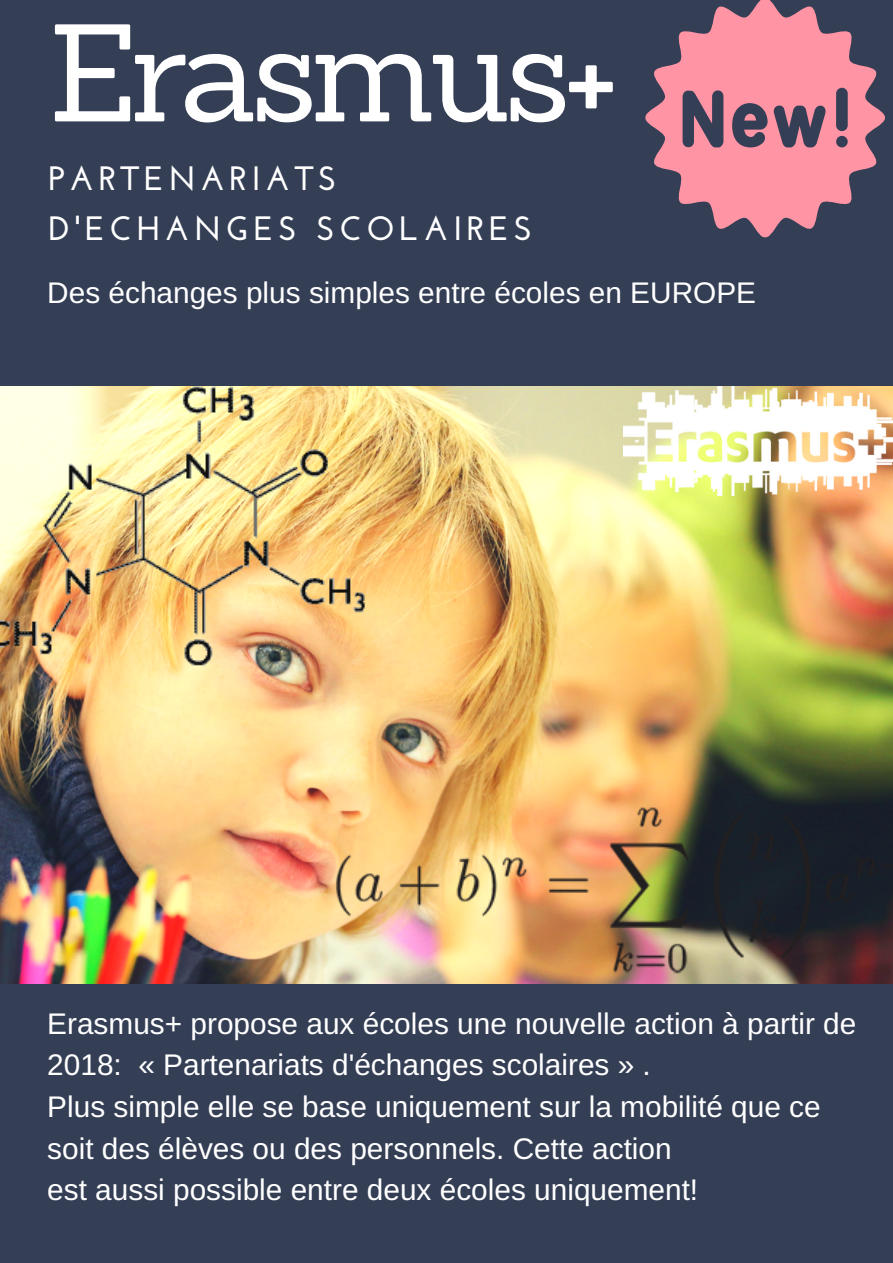
<style>
.page{position:relative;width:893px;height:1263px;background:#343e55}
.page>*{position:absolute;margin:0;border:0;box-sizing:border-box;transform-origin:0 0}
.t1{font:135.15px "Sanchez";letter-spacing:-.05em;color:#fff}
.t2{font:700 33.75px/49.5px "Josefin Sans";letter-spacing:.13em;color:#fff}
.t3{font:29.85px/41.7px "Arimo";color:#fff}
</style>
<div class="page">
<img style="left:0;top:386px;width:893px;height:597px">
<svg style="left:645px;top:0;width:240px;height:238px;fill:#ff94a4"></svg>
<img style="left:297px;top:796px;width:596px;height:188px">
<img style="left:624px;top:386px;width:269px;height:109px">
<img style="left:0;top:386px;width:384px;height:292px">
<h1 class="t1" style="left:48px;top:-14px;width:571px">Erasmus+</h1>
<p class="t2" style="left:48px;top:157px;width:485px">PARTENARIATS<br>D'ECHANGES SCOLAIRES</p>
<p class="t3" style="left:47px;top:272px;width:710px">Des échanges plus simples entre écoles en EUROPE</p>
<p class="t3" style="left:47px;top:1002px;width:811px">Erasmus+ propose aux écoles une nouvelle action à partir de 2018: « Partenariats d'échanges scolaires » .<br>Plus simple elle se base uniquement sur la mobilité que ce soit des élèves ou des personnels. Cette action<br>est aussi possible entre deux écoles uniquement!</p>
</div>
